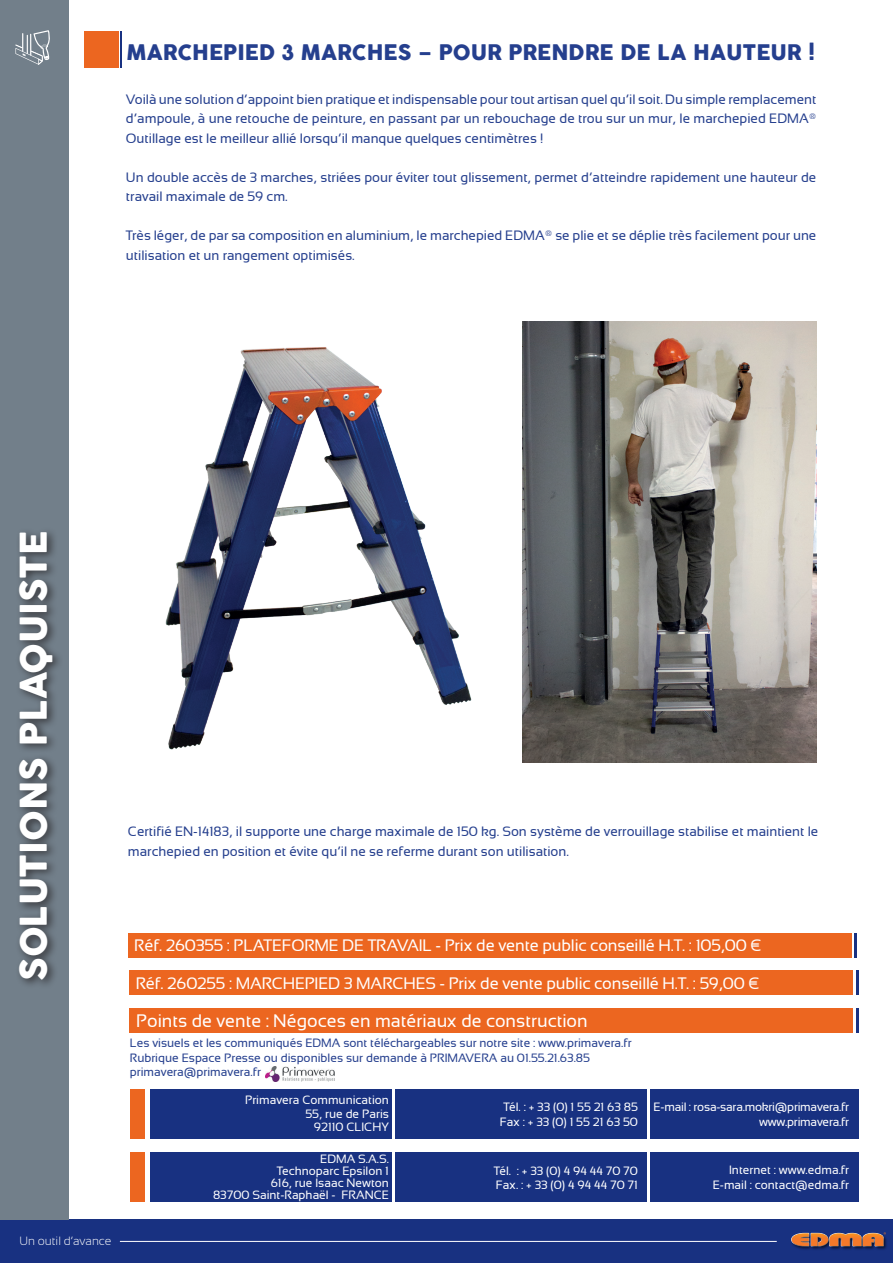
<style>
.page{position:relative;width:893px;height:1263px;background:#fff}
.page>*{position:absolute;margin:0;border:0;box-sizing:border-box;transform-origin:0 0}
.t1{font:36px "COCOGOOSE";color:#fff}
.t2{font:21px "COCOGOOSE";color:#253f8e}
.t3{font:18px "Sansation";color:#fff}
.t4{font:16.5px "Sansation";letter-spacing:-.01em;color:#fff}
.t5{font:13.5px/19.5px "Sansation";color:#253f8e}
.t6{font:12px/12px "Sansation";color:#fff;text-align:right}
.t7{font:12px/14.4px "Sansation";color:#253f8e}
.t8{font:12px/14.4px "Sansation";letter-spacing:-.02em;color:#fff;text-align:right}
.t9{font:300 12px "Sansation";color:#fff}
</style>
<div class="page">
<div style="left:0;top:1220px;width:893px;height:43px;background:#183181"></div>
<img style="left:796px;top:1239px;width:91px;height:11px">
<svg style="left:791px;top:1232px;width:95px;height:15px"></svg>
<hr style="left:120px;top:1241px;width:657px;height:1px;background:#fff">
<div style="left:84px;top:32px;width:35px;height:36px;background:#ec6620"></div>
<hr style="left:121px;top:32px;width:1px;height:36px;background:#183181">
<img style="left:522px;top:322px;width:294px;height:441px">
<img style="left:165px;top:347px;width:307px;height:403px">
<div style="left:0;top:0;width:68px;height:1220px;background:#727f8a"></div>
<div style="left:14px;top:527px;width:50px;height:463px;background:#231f20;opacity:.75"></div>
<svg style="left:15px;top:30px;width:35px;height:35px"></svg>
<div style="left:129px;top:1008px;width:724px;height:24px;background:#ec6620"></div>
<hr style="left:856px;top:1008px;width:3px;height:24px;background:#183181">
<div style="left:150px;top:1152px;width:709px;height:50px;background:#183181"></div>
<div style="left:150px;top:1089px;width:709px;height:49px;background:#183181"></div>
<div style="left:130px;top:1152px;width:14px;height:50px;background:#ec6620"></div>
<div style="left:130px;top:1089px;width:14px;height:49px;background:#ec6620"></div>
<hr style="left:392px;top:1151px;width:3px;height:51px;background:#fff">
<hr style="left:392px;top:1087px;width:3px;height:51px;background:#fff">
<hr style="left:647px;top:1152px;width:3px;height:51px;background:#fff">
<hr style="left:647px;top:1088px;width:3px;height:52px;background:#fff">
<img style="left:266px;top:1066px;width:69px;height:15px">
<div style="left:129px;top:971px;width:724px;height:24px;background:#ec6620"></div>
<div style="left:128px;top:933px;width:723px;height:24px;background:#ec6620"></div>
<hr style="left:856px;top:971px;width:3px;height:24px;background:#183181">
<hr style="left:854px;top:933px;width:3px;height:24px;background:#183181">
<h2 class="t2" style="left:126px;top:37px;width:690px">MARCHEPIED 3 MARCHES – POUR PRENDRE DE LA HAUTEUR !</h2>
<p class="t5" style="left:126px;top:89px;width:692px;text-align:justify">Voilà une solution d’appoint bien pratique et indispensable pour tout artisan quel qu’il soit. Du simple remplacement d’ampoule, à une retouche de peinture, en passant par un rebouchage de trou sur un mur, le marchepied EDMA® Outillage est le meilleur allié lorsqu’il manque quelques centimètres !</p>
<p class="t5" style="left:126px;top:167px;width:692px">Un double accès de 3 marches, striées pour éviter tout glissement, permet d’atteindre rapidement une hauteur de travail maximale de 59 cm.</p>
<p class="t5" style="left:126px;top:226px;width:692px">Très léger, de par sa composition en aluminium, le marchepied EDMA® se plie et se déplie très facilement pour une utilisation et un rangement optimisés.</p>
<h1 class="t1" style="left:7px;top:981px;width:452px;rotate:-90deg">SOLUTIONS PLAQUISTE</h1>
<p class="t9" style="left:19px;top:1234px;width:93px">Un outil d’avance</p>
<p class="t5" style="left:128px;top:822px;width:692px">Certifié EN-14183, il supporte une charge maximale de 150 kg. Son système de verrouillage stabilise et maintient le marchepied en position et évite qu’il ne se referme durant son utilisation.</p>
<p class="t4" style="left:134px;top:936px;width:629px">Réf. 260355 : PLATEFORME DE TRAVAIL - Prix de vente public conseillé H.T. : 105,00 €</p>
<p class="t4" style="left:136px;top:974px;width:625px">Réf. 260255 : MARCHEPIED 3 MARCHES - Prix de vente public conseillé H.T. : 59,00 €</p>
<h3 class="t3" style="left:136px;top:1010px;width:453px">Points de vente : Négoces en matériaux de construction</h3>
<p class="t7" style="left:130px;top:1036px;width:503px">Les visuels et les communiqués EDMA sont téléchargeables sur notre site : www.primavera.fr<br>Rubrique Espace Presse ou disponibles sur demande à PRIMAVERA au 01.55.21.63.85 primavera@primavera.fr</p>
<p class="t6" style="left:245px;top:1093px;width:145px;line-height:13.5px">Primavera Communication<br>55, rue de Paris<br>92110 CLICHY</p>
<p class="t6" style="left:213px;top:1153px;width:177px">EDMA S.A.S.<br>Technoparc Epsilon 1<br>616, rue Isaac Newton<br>83700 Saint-Raphaël - FRANCE</p>
<p class="t6" style="left:500px;top:1100px;width:140px;line-height:14.4px;text-align:center">Tél. : + 33 (0) 1 55 21 63 85<br>Fax : + 33 (0) 1 55 21 63 50</p>
<p class="t6" style="left:494px;top:1163px;width:146px;line-height:14.4px;text-align:left">Tél. : + 33 (0) 4 94 44 70 70<br>Fax. : + 33 (0) 4 94 44 70 71</p>
<p class="t8" style="left:654px;top:1100px;width:197px">E-mail : rosa-sara.mokri@primavera.fr www.primavera.fr</p>
<p class="t6" style="left:713px;top:1163px;width:138px;line-height:14.4px">Internet : www.edma.fr<br>E-mail : contact@edma.fr</p>
</div>
